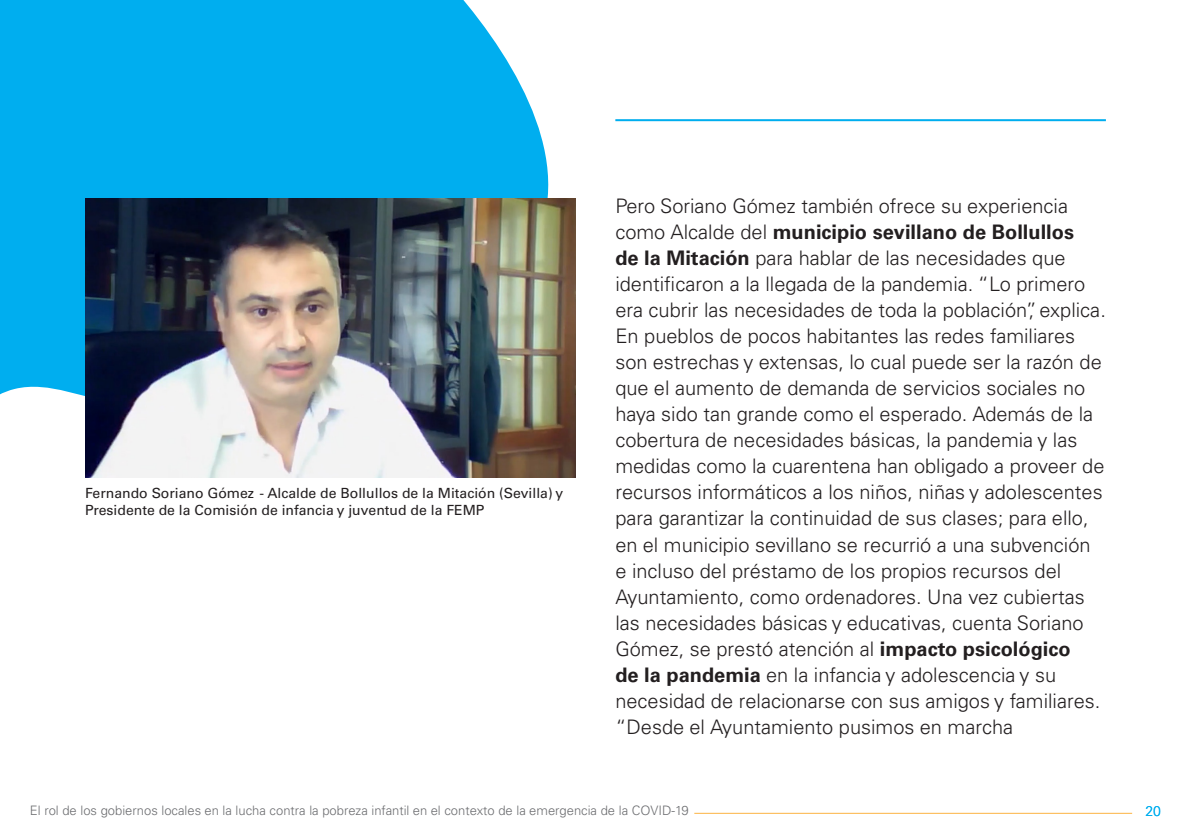
<style>
.page{position:relative;width:1191px;height:840px;background:#fff}
.page>*{position:absolute;margin:0;border:0;box-sizing:border-box;transform-origin:0 0}
.t1{font:300 20px/26px "Univers LT Pro 45";color:#231f20}
.Pie_de_foto{font:14px/16.8px "Univers LT Pro 55 Roman";color:#231f20}
.t2{font:300 14px "Univers LT Pro 45";color:#00aeef}
.t3{font:300 13px "Univers LT Pro 45";color:#6c6d70}
.s1{font-family:"Univers LT Pro 65";font-weight:700}
</style>
<div class="page">
<hr style="left:694px;top:812px;width:438px;height:1px;background:#fcb443">
<svg style="left:0;top:0;width:576px;height:478px;background:#22b8f1"></svg>
<img style="left:85px;top:198px;width:490px;height:279px">
<hr style="left:615px;top:119px;width:491px;height:2px;background:#00aeef">
<p class="Pie_de_foto" style="left:85px;top:484px;width:480px">Fernando Soriano Gómez - Alcalde de Bollullos de la Mitación (Sevilla) y<br>Presidente de la Comisión de infancia y juventud de la FEMP</p>
<p class="t1" style="left:615px;top:193px;width:492px">Pero Soriano Gómez también ofrece su experiencia como Alcalde del <span class="s1">municipio sevillano de Bollullos<br>de la Mitación</span> para hablar de las necesidades que identificaron a la llegada de la pandemia. “Lo primero era cubrir las necesidades de toda la población”, explica.<br>En pueblos de pocos habitantes las redes familiares son estrechas y extensas, lo cual puede ser la razón de que el aumento de demanda de servicios sociales no haya sido tan grande como el esperado. Además de la cobertura de necesidades básicas, la pandemia y las medidas como la cuarentena han obligado a proveer de recursos informáticos a los niños, niñas y adolescentes para garantizar la continuidad de sus clases; para ello, en el municipio sevillano se recurrió a una subvención e incluso del préstamo de los propios recursos del Ayuntamiento, como ordenadores. Una vez cubiertas las necesidades básicas y educativas, cuenta Soriano Gómez, se prestó atención al <span class="s1">impacto psicológico<br>de la pandemia</span> en la infancia y adolescencia y su necesidad de relacionarse con sus amigos y familiares. “Desde el Ayuntamiento pusimos en marcha</p>
<p class="t3" style="left:30px;top:802px;width:660px">El rol de los gobiernos locales en la lucha contra la pobreza infantil en el contexto de la emergencia de la COVID-19</p>
<p class="t2" style="left:1145px;top:802px;width:17px">20</p>
</div>
